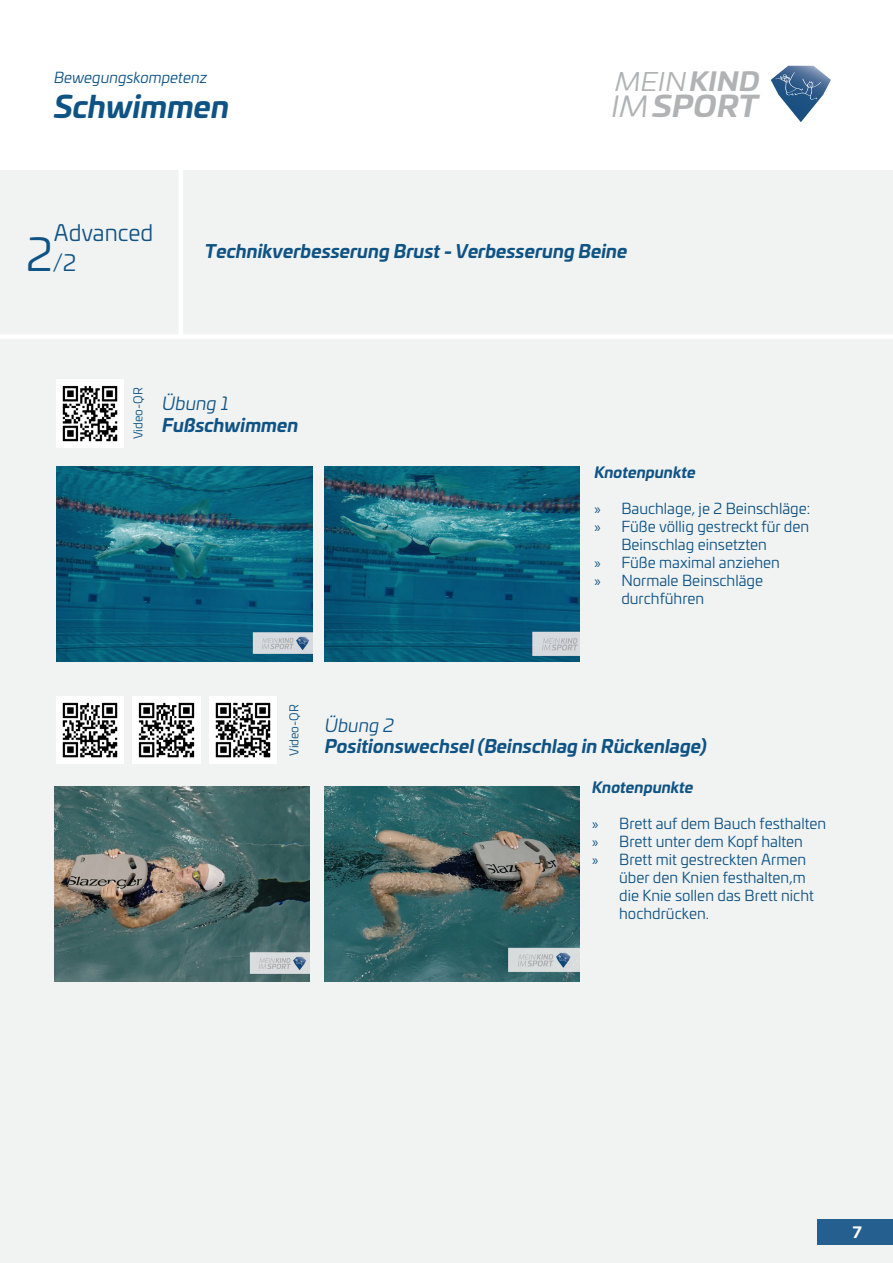
<style>
.page{position:relative;width:893px;height:1263px;background:#fff}
.page>*{position:absolute;margin:0;border:0;box-sizing:border-box;transform-origin:0 0}
.t1{font:italic 700 30px "Univia Pro";color:#0f5385}
.t2{font:italic 700 28.8px "Univia Pro";letter-spacing:.01em;color:#b1b2b3;scale:1.09 1}
.t3{font:italic 25.35px "Univia Pro";color:#b1b2b3;scale:1.09 1}
.t4{font:22.5px "Univia Pro";color:#0f5385}
.t5{font:italic 700 18px "Univia Pro";color:#0f5385}
.t6{font:italic 18px "Univia Pro";color:#0f5385}
.t7{font:15px/18px "Univia Pro";color:#0f5385}
.t8{font:italic 700 15px "Univia Pro";color:#0f5385}
.t9{font:italic 15px "Univia Pro";color:#0f5385}
.t10{font:700 15px "Univia Pro";color:#fff}
.t11{font:12px "Univia Pro";color:#0f5385}
.s1{font-weight:700}
.s2{font-weight:400}
.s3{font-size:45px}
.s4{font-family:"Myriad Pro"}
</style>
<div class="page">
<svg style="left:771px;top:66px;width:60px;height:56px"></svg>
<img style="left:775px;top:72px;width:28px;height:24px">
<img style="left:795px;top:79px;width:26px;height:21px">
<div style="left:0;top:170px;width:893px;height:1093px;background:#f1f3f2"></div>
<div style="left:818px;top:1219px;width:75px;height:26px;background:#245f8f"></div>
<hr style="left:179px;top:168px;width:4px;height:170px;background:#fff">
<div style="left:0;top:334px;width:893px;height:5px;background:#fff"></div>
<img style="left:325px;top:466px;width:255px;height:196px">
<img style="left:57px;top:466px;width:255px;height:196px">
<img style="left:56px;top:380px;width:67px;height:67px">
<img style="left:56px;top:696px;width:67px;height:68px">
<img style="left:54px;top:786px;width:255px;height:196px">
<img style="left:325px;top:786px;width:255px;height:196px">
<img style="left:209px;top:696px;width:67px;height:68px">
<img style="left:133px;top:696px;width:67px;height:68px">
<p class="t9" style="left:54px;top:67px;width:155px">Bewegungskompetenz</p>
<h1 class="t1" style="left:54px;top:82px;width:177px">Schwimmen</h1>
<h3 class="t3" style="left:615px;top:63px;width:134px">MEIN <span class="s1">KIND</span></h3>
<h2 class="t2" style="left:611px;top:83px;width:137px"><span class="s2">IM</span>SPORT</h2>
<p class="t4" style="left:54px;top:216px;width:101px">Advanced</p>
<p class="t4" style="left:27px;top:246px;width:51px"><span class="s3">2</span>/2</p>
<p class="t5" style="left:205px;top:237px;width:424px">Technikverbesserung Brust - Verbesserung Beine</p>
<p class="t11" style="left:129px;top:439px;width:53px;rotate:-90deg">Video-QR</p>
<p class="t6" style="left:162px;top:390px;width:68px">Übung 1</p>
<p class="t5" style="left:162px;top:411px;width:138px">Fußschwimmen</p>
<p class="t8" style="left:594px;top:461px;width:103px">Knotenpunkte</p>
<p class="t7" style="left:594px;top:499px;width:217px"><span class="s4">»</span> Bauchlage, je 2 Beinschläge:</p>
<p class="t7" style="left:621px;top:517px;width:189px;text-indent:-27px"><span class="s4">»</span> Füße völlig gestreckt für den<br>Beinschlag einsetzten</p>
<p class="t7" style="left:594px;top:553px;width:187px"><span class="s4">»</span> Füße maximal anziehen</p>
<p class="t7" style="left:621px;top:571px;width:143px;text-indent:-27px"><span class="s4">»</span> Normale Beinschläge durchführen</p>
<p class="t11" style="left:285px;top:756px;width:53px;rotate:-90deg">Video-QR</p>
<p class="t6" style="left:325px;top:712px;width:71px">Übung 2</p>
<p class="t5" style="left:325px;top:732px;width:383px">Positionswechsel (Beinschlag in Rückenlage)</p>
<p class="t8" style="left:592px;top:776px;width:103px">Knotenpunkte</p>
<p class="t7" style="left:592px;top:814px;width:236px"><span class="s4">»</span> Brett auf dem Bauch festhalten</p>
<p class="t7" style="left:592px;top:832px;width:212px"><span class="s4">»</span> Brett unter dem Kopf halten</p>
<p class="t7" style="left:619px;top:850px;width:196px;text-indent:-27px"><span class="s4">»</span> Brett mit gestreckten Armen über den Knien festhalten,m die Knie sollen das Brett nicht hochdrücken.</p>
<p class="t10" style="left:853px;top:1221px;width:11px">7</p>
</div>
